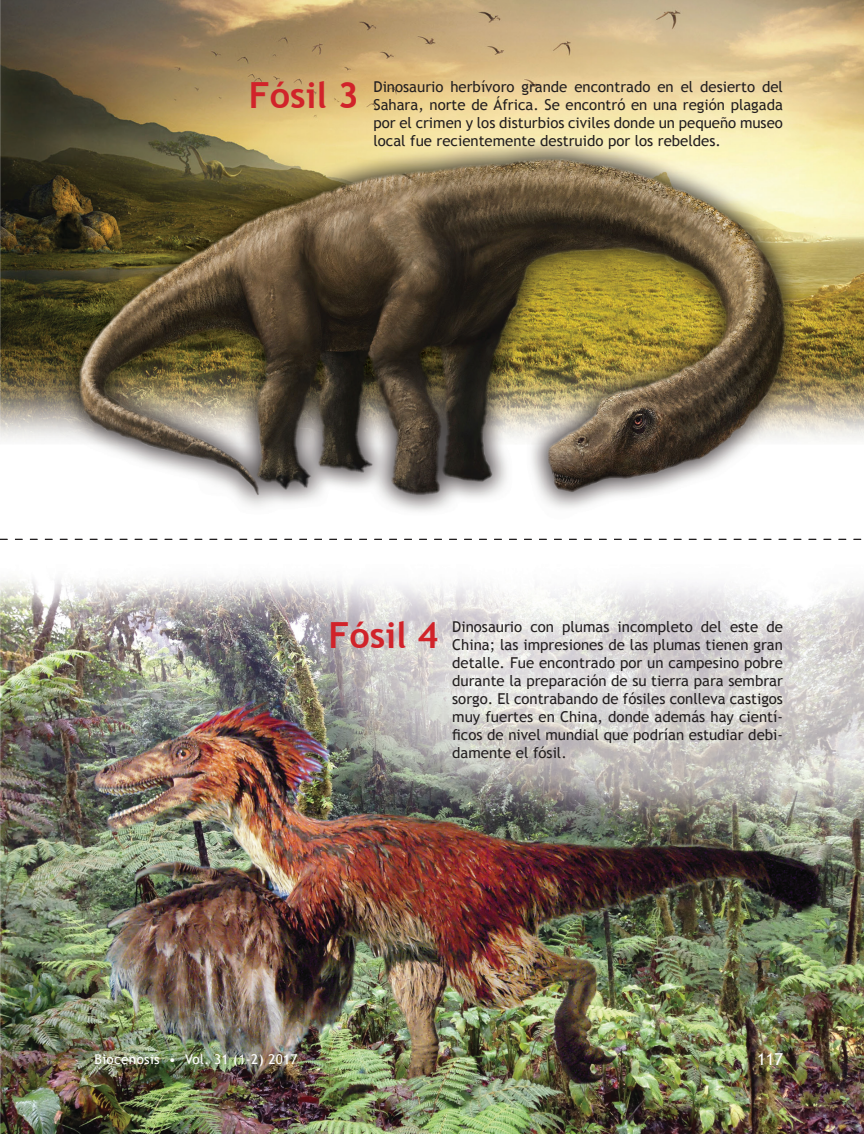
<style>
.page{position:relative;width:864px;height:1134px;background:#fff}
.page>*{position:absolute;margin:0;border:0;box-sizing:border-box;transform-origin:0 0}
._08-Subtitulo_2{font:700 36px "Trebuchet MS";color:#d1232a}
.t1{font:16.5px "Trebuchet MS";color:#fff}
._01A-TEXTO_NORMAL{font:15px/18px "Trebuchet MS";color:#231f20;text-align:justify}
.t2{font:13.5px "Trebuchet MS";letter-spacing:.025em;color:#fff}
</style>
<div class="page">
<img style="left:0;top:0;width:864px;height:1134px">
<svg style="left:0;top:539px;width:864px;height:1px"></svg>
<p class="_08-Subtitulo_2" style="left:249px;top:72px;width:112px">Fósil 3</p>
<p class="_01A-TEXTO_NORMAL" style="left:374px;top:78px;width:411px">Dinosaurio herbívoro grande encontrado en el desierto del Sahara, norte de África. Se encontró en una región plagada por el crimen y los disturbios civiles donde un pequeño museo local fue recientemente destruido por los rebeldes.</p>
<p class="_08-Subtitulo_2" style="left:329px;top:612px;width:112px">Fósil 4</p>
<p class="_01A-TEXTO_NORMAL" style="left:452px;top:618px;width:332px">Dinosaurio con plumas incompleto del este de China; las impresiones de las plumas tienen gran detalle. Fue encontrado por un campesino pobre durante la preparación de su tierra para sembrar sorgo. El contrabando de fósiles conlleva castigos muy fuertes en China, donde además hay cientí&shy;ficos de nivel mundial que podrían estudiar debi&shy;damente el fósil.</p>
<p class="t2" style="left:94px;top:1051px;width:205px">Biocenosis • Vol. 31 (1-2) 2017</p>
<p class="t1" style="left:757px;top:1050px;width:27px">117</p>
</div>
